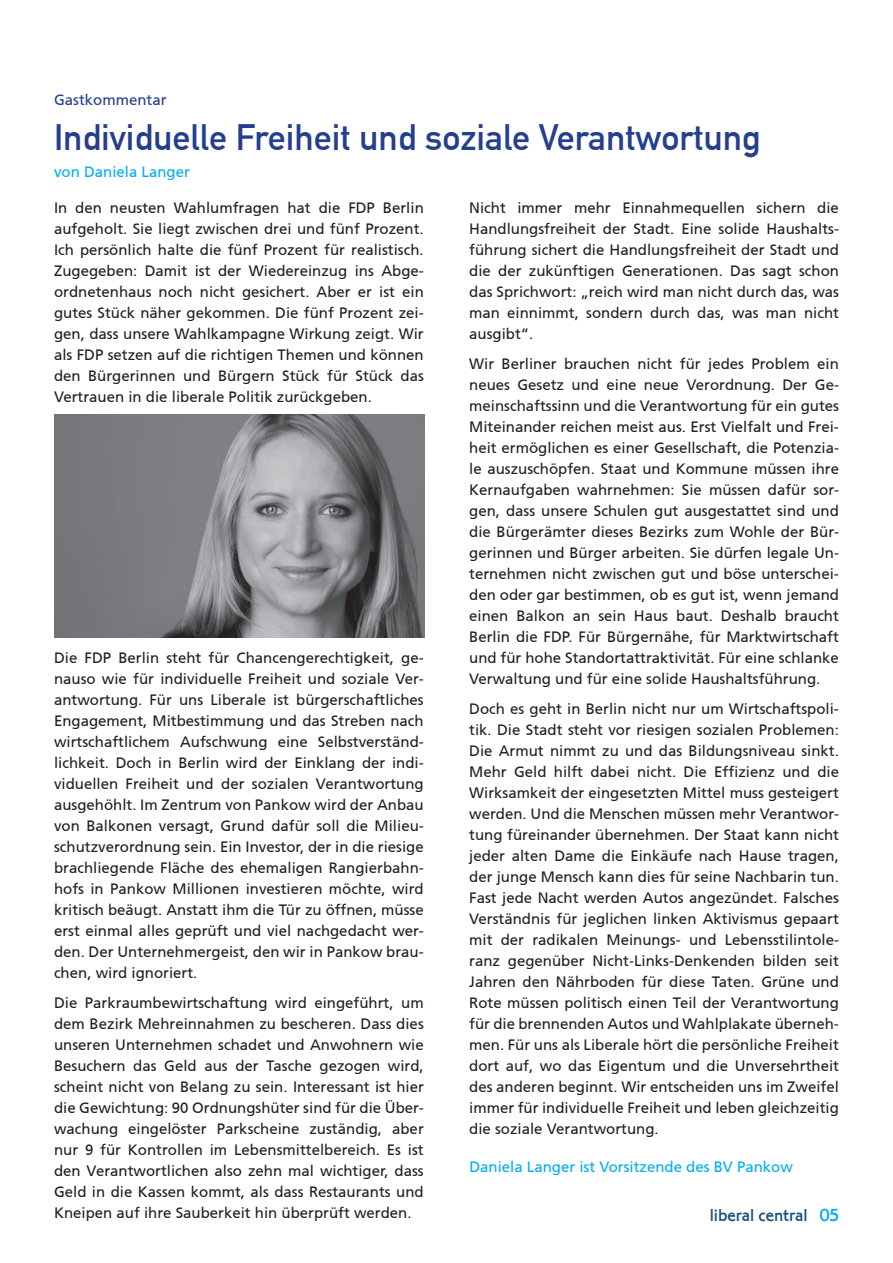
<style>
.page{position:relative;width:893px;height:1263px;background:#fff}
.page>*{position:absolute;margin:0;border:0;box-sizing:border-box;transform-origin:0 0}
.t1{font:36px "DIN Mittelschrift LT";color:#253f8e}
.t2{font:18px "Corinthian Medium Plain";color:#1e527f}
.t3{font:15px/21px "Frutiger CE";color:#231f20;text-align:justify}
.t4{font:15px "Frutiger CE";color:#00aeef}
.t5{font:15px "Frutiger CE";color:#253f8e}
.s1{color:#00aeef}
</style>
<div class="page">
<img style="left:54px;top:415px;width:370px;height:222px">
<p class="t5" style="left:54px;top:91px;width:114px">Gastkommentar</p>
<h1 class="t1" style="left:54px;top:116px;width:708px">Individuelle Freiheit und soziale Verantwortung</h1>
<p class="t4" style="left:54px;top:163px;width:137px">von Daniela Langer</p>
<p class="t3" style="left:54px;top:197px;width:371px">In den neusten Wahlumfragen hat die FDP Berlin aufgeholt. Sie liegt zwischen drei und fünf Prozent.<br>Ich persönlich halte die fünf Prozent für realistisch.<br>Zugegeben: Damit ist der Wiedereinzug ins Abge&shy;ordnetenhaus noch nicht gesichert. Aber er ist ein gutes Stück näher gekommen. Die fünf Prozent zei&shy;gen, dass unsere Wahlkampagne Wirkung zeigt. Wir als FDP setzen auf die richtigen Themen und können den Bürgerinnen und Bürgern Stück für Stück das Vertrauen in die liberale Politik zurückgeben.</p>
<p class="t3" style="left:469px;top:197px;width:371px">Nicht immer mehr Einnahmequellen sichern die Handlungsfreiheit der Stadt. Eine solide Haushalts&shy;führung sichert die Handlungsfreiheit der Stadt und die der zukünftigen Generationen. Das sagt schon das Sprichwort: „reich wird man nicht durch das, was man einnimmt, sondern durch das, was man nicht ausgibt“.</p>
<p class="t3" style="left:469px;top:353px;width:371px">Wir Berliner brauchen nicht für jedes Problem ein neues Gesetz und eine neue Verordnung. Der Ge&shy;meinschaftssinn und die Verantwortung für ein gutes Miteinander reichen meist aus. Erst Vielfalt und Frei&shy;heit ermöglichen es einer Gesellschaft, die Potenzia&shy;le auszuschöpfen. Staat und Kommune müssen ihre Kernaufgaben wahrnehmen: Sie müssen dafür sor&shy;gen, dass unsere Schulen gut ausgestattet sind und die Bürgerämter dieses Bezirks zum Wohle der Bür&shy;gerinnen und Bürger arbeiten. Sie dürfen legale Un&shy;ternehmen nicht zwischen gut und böse unterschei&shy;den oder gar bestimmen, ob es gut ist, wenn jemand einen Balkon an sein Haus baut. Deshalb braucht Berlin die FDP. Für Bürgernähe, für Marktwirtschaft und für hohe Standortattraktivität. Für eine schlanke Verwaltung und für eine solide Haushaltsführung.</p>
<p class="t3" style="left:469px;top:698px;width:371px">Doch es geht in Berlin nicht nur um Wirtschaftspoli&shy;tik. Die Stadt steht vor riesigen sozialen Problemen:<br>Die Armut nimmt zu und das Bildungsniveau sinkt.<br>Mehr Geld hilft dabei nicht. Die Effizienz und die Wirksamkeit der eingesetzten Mittel muss gesteigert werden. Und die Menschen müssen mehr Verantwor&shy;tung füreinander übernehmen. Der Staat kann nicht jeder alten Dame die Einkäufe nach Hause tragen, der junge Mensch kann dies für seine Nachbarin tun.<br>Fast jede Nacht werden Autos angezündet. Falsches Verständnis für jeglichen linken Aktivismus gepaart mit der radikalen Meinungs- und Lebensstilintole&shy;ranz gegenüber Nicht-Links-Denkenden bilden seit Jahren den Nährboden für diese Taten. Grüne und Rote müssen politisch einen Teil der Verantwortung für die brennenden Autos und Wahlplakate überneh&shy;men. Für uns als Liberale hört die persönliche Freiheit dort auf, wo das Eigentum und die Unversehrtheit des anderen beginnt. Wir entscheiden uns im Zweifel immer für individuelle Freiheit und leben gleichzeitig die soziale Verantwortung.</p>
<p class="t4" style="left:469px;top:1158px;width:325px">Daniela Langer ist Vorsitzende des BV Pankow</p>
<p class="t3" style="left:54px;top:647px;width:371px">Die FDP Berlin steht für Chancengerechtigkeit, ge&shy;nauso wie für individuelle Freiheit und soziale Ver&shy;antwortung. Für uns Liberale ist bürgerschaftliches Engagement, Mitbestimmung und das Streben nach wirtschaftlichem Aufschwung eine Selbstverständ&shy;lichkeit. Doch in Berlin wird der Einklang der indi&shy;viduellen Freiheit und der sozialen Verantwortung ausgehöhlt. Im Zentrum von Pankow wird der Anbau von Balkonen versagt, Grund dafür soll die Milieu&shy;schutzverordnung sein. Ein Investor, der in die riesige brachliegende Fläche des ehemaligen Rangierbahn&shy;hofs in Pankow Millionen investieren möchte, wird kritisch beäugt. Anstatt ihm die Tür zu öffnen, müsse erst einmal alles geprüft und viel nachgedacht wer&shy;den. Der Unternehmergeist, den wir in Pankow brau&shy;chen, wird ignoriert.</p>
<p class="t3" style="left:54px;top:992px;width:371px">Die Parkraumbewirtschaftung wird eingeführt, um dem Bezirk Mehreinnahmen zu bescheren. Dass dies unseren Unternehmen schadet und Anwohnern wie Besuchern das Geld aus der Tasche gezogen wird, scheint nicht von Belang zu sein. Interessant ist hier die Gewichtung: 90 Ordnungshüter sind für die Über&shy;wachung eingelöster Parkscheine zuständig, aber nur 9 für Kontrollen im Lebensmittelbereich. Es ist den Verantwortlichen also zehn mal wichtiger, dass Geld in die Kassen kommt, als dass Restaurants und Kneipen auf ihre Sauberkeit hin überprüft werden.</p>
<p class="t2" style="left:710px;top:1204px;width:131px">liberal central <span class="s1">05</span></p>
</div>
